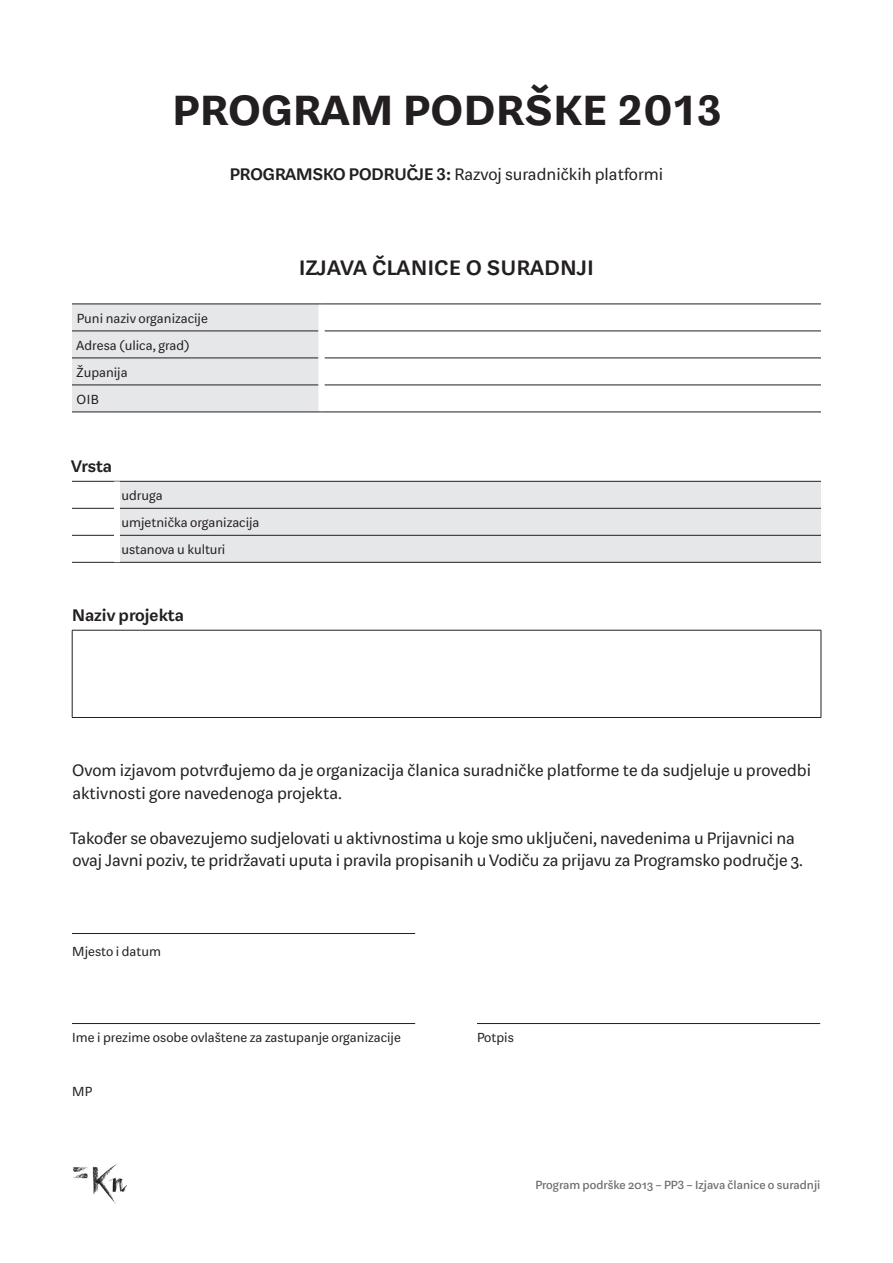
<style>
.page{position:relative;width:893px;height:1263px;background:#fff}
.page>*{position:absolute;margin:0;border:0;box-sizing:border-box;transform-origin:0 0}
.t1{font:800 45px "Mote";letter-spacing:.03em;color:#231f20}
.t2{font:700 22.5px "Mote";letter-spacing:.03em;color:#231f20}
.t3{font:18px/22.5px "Mote";letter-spacing:-.005em;color:#231f20}
.t4{font:700 18px "Mote";color:#231f20}
.t5{font:14.25px "Mote";color:#231f20}
.t6{font:500 12.75px "Mote";color:#6c6d70}
.s1{font-weight:700}
</style>
<div class="page">
<div style="left:72px;top:305px;width:246px;height:107px;background:#e6e7e9"></div>
<hr style="left:72px;top:331px;width:246px;height:1px;background:#231f20">
<hr style="left:324px;top:331px;width:497px;height:1px;background:#231f20">
<hr style="left:72px;top:358px;width:246px;height:1px;background:#231f20">
<hr style="left:324px;top:358px;width:497px;height:1px;background:#231f20">
<hr style="left:72px;top:385px;width:246px;height:1px;background:#231f20">
<hr style="left:324px;top:385px;width:497px;height:1px;background:#231f20">
<hr style="left:72px;top:304px;width:249px;height:1px;background:#231f20">
<hr style="left:321px;top:304px;width:500px;height:1px;background:#231f20">
<hr style="left:72px;top:412px;width:249px;height:1px;background:#231f20">
<hr style="left:321px;top:412px;width:500px;height:1px;background:#231f20">
<div style="left:120px;top:482px;width:701px;height:80px;background:#e6e7e9"></div>
<hr style="left:72px;top:508px;width:42px;height:1px;background:#231f20">
<hr style="left:120px;top:508px;width:701px;height:1px;background:#231f20">
<hr style="left:72px;top:535px;width:42px;height:1px;background:#231f20">
<hr style="left:120px;top:535px;width:701px;height:1px;background:#231f20">
<hr style="left:72px;top:481px;width:45px;height:1px;background:#231f20">
<hr style="left:117px;top:481px;width:704px;height:1px;background:#231f20">
<hr style="left:72px;top:562px;width:45px;height:1px;background:#231f20">
<hr style="left:117px;top:562px;width:704px;height:1px;background:#231f20">
<div style="left:114px;top:481px;width:6px;height:27px;background:#fff"></div>
<hr style="left:72px;top:630px;width:749px;height:1px;background:#231f20">
<hr style="left:72px;top:630px;width:1px;height:87px;background:#231f20">
<hr style="left:821px;top:630px;width:1px;height:87px;background:#231f20">
<hr style="left:72px;top:717px;width:749px;height:1px;background:#231f20">
<hr style="left:72px;top:933px;width:343px;height:1px;background:#231f20">
<hr style="left:72px;top:1023px;width:343px;height:1px;background:#231f20">
<hr style="left:477px;top:1023px;width:343px;height:1px;background:#231f20">
<img style="left:72px;top:1164px;width:55px;height:39px">
<p class="t1" style="left:173px;top:82px;width:550px">PROGRAM PODRŠKE 2013</p>
<p class="t3" style="left:230px;top:163px;width:435px"><span class="s1">PROGRAMSKO PODRUČJE 3:</span> Razvoj suradničkih platformi</p>
<p class="t5" style="left:77px;top:310px;width:133px">Puni naziv organizacije</p>
<p class="t5" style="left:76px;top:337px;width:115px">Adresa (ulica, grad)</p>
<p class="t5" style="left:77px;top:364px;width:53px">Županija</p>
<p class="t5" style="left:77px;top:391px;width:24px">OIB</p>
<p class="t4" style="left:72px;top:455px;width:42px">Vrsta</p>
<p class="t5" style="left:122px;top:487px;width:43px">udruga</p>
<p class="t5" style="left:122px;top:514px;width:140px">umjetnička organizacija</p>
<p class="t5" style="left:122px;top:541px;width:105px">ustanova u kulturi</p>
<p class="t4" style="left:72px;top:604px;width:113px">Naziv projekta</p>
<p class="t2" style="left:299px;top:254px;width:296px">IZJAVA ČLANICE O SURADNJI</p>
<p class="t3" style="left:72px;top:759px;width:740px">Ovom izjavom potvrđujemo da je organizacija članica suradničke platforme te da sudjeluje u provedbi aktivnosti gore navedenoga projekta.</p>
<p class="t3" style="left:71px;top:827px;width:734px">Također se obavezujemo sudjelovati u aktivnostima u koje smo uključeni, navedenima u Prijavnici na ovaj Javni poziv, te pridržavati uputa i pravila propisanih u Vodiču za prijavu za Programsko područje 3.</p>
<p class="t5" style="left:72px;top:943px;width:90px">Mjesto i datum</p>
<p class="t5" style="left:72px;top:1029px;width:330px">Ime i prezime osobe ovlaštene za zastupanje organizacije</p>
<p class="t5" style="left:477px;top:1029px;width:38px">Potpis</p>
<p class="t5" style="left:72px;top:1083px;width:21px">MP</p>
<p class="t6" style="left:535px;top:1177px;width:287px">Program podrške 2013 – PP3 – Izjava članice o suradnji</p>
</div>
